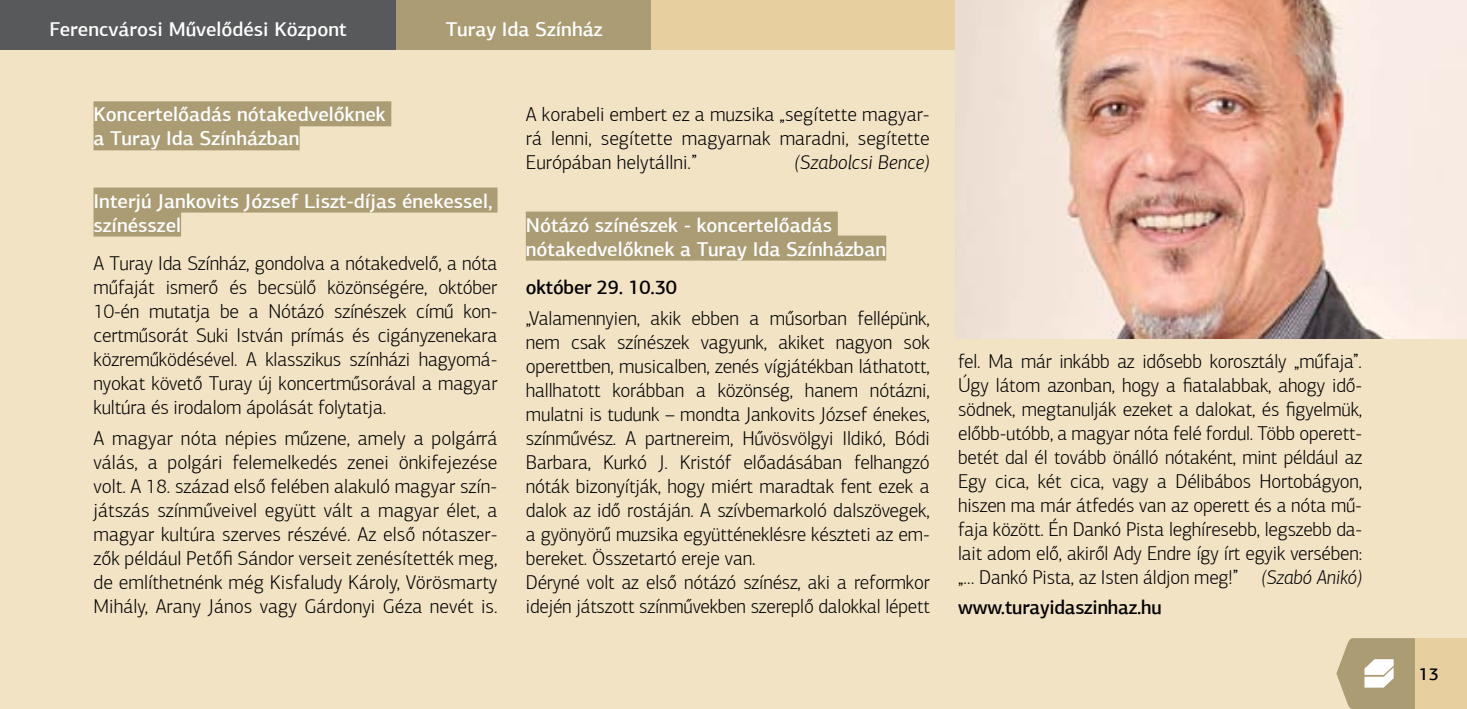
<style>
.page{position:relative;width:1467px;height:709px;background:#f3e3c5}
.page>*{position:absolute;margin:0;border:0;box-sizing:border-box;transform-origin:0 0}
.t1{font:300 20px/24px "PF Agora Sans Pro";letter-spacing:-.01em;color:#000;text-align:justify}
.t2{font:500 20px/24px "PF Agora Sans Pro";color:#fff}
.t3{font:500 20px "PF Agora Sans Pro";letter-spacing:-.01em;color:#000}
.t4{font:italic 300 20px "PF Agora Sans Pro";color:#000}
.t5{font:500 17.5px "PF Agora Sans Pro";color:#000}
.s1{font-style:italic}
</style>
<div class="page">
<div style="left:0;top:0;width:1467px;height:50px;background:#e8cfa0"></div>
<div style="left:0;top:0;width:396px;height:50px;background:#58595b"></div>
<div style="left:396px;top:0;width:255px;height:50px;background:#ab9c74"></div>
<div style="left:1415px;top:638px;width:52px;height:71px;background:#e8cfa0"></div>
<svg style="left:1336px;top:638px;width:79px;height:71px"></svg>
<div style="left:94px;top:101px;width:297px;height:25px;background:#ab9c74"></div>
<div style="left:94px;top:125px;width:206px;height:25px;background:#ab9c74"></div>
<div style="left:94px;top:187px;width:403px;height:25px;background:#ab9c74"></div>
<div style="left:94px;top:211px;width:87px;height:25px;background:#ab9c74"></div>
<div style="left:526px;top:211px;width:312px;height:25px;background:#ab9c74"></div>
<div style="left:526px;top:235px;width:360px;height:25px;background:#ab9c74"></div>
<img style="left:955px;top:0;width:512px;height:339px">
<p class="t2" style="left:50px;top:17px;width:299px">Ferencvárosi Művelődési Központ</p>
<p class="t2" style="left:446px;top:17px;width:158px">Turay Ida Színház</p>
<p class="t2" style="left:94px;top:102px;width:294px">Koncertelőadás nótakedvelőknek a Turay Ida Színházban</p>
<p class="t2" style="left:94px;top:189px;width:401px">Interjú Jankovits József Liszt-díjas énekessel, színésszel</p>
<p class="t1" style="left:94px;top:251px;width:405px">A Turay Ida Színház, gondolva a nótakedvelő, a nóta műfaját ismerő és becsülő közönségére, október 10-én mutatja be a Nótázó színészek című kon&shy;certműsorát Suki István prímás és cigányzenekara közreműködésével. A klasszikus színházi hagyomá&shy;nyokat követő Turay új koncertműsorával a magyar kultúra és irodalom ápolását folytatja.</p>
<p class="t1" style="left:94px;top:426px;width:405px">A magyar nóta népies műzene, amely a polgárrá válás, a polgári felemelkedés zenei önkifejezése volt. A 18. század első felében alakuló magyar szín&shy;játszás színműveivel együtt vált a magyar élet, a magyar kultúra szerves részévé. Az első nótaszer&shy;zők például Petőfi Sándor verseit zenésítették meg, de említhetnénk még Kisfaludy Károly, Vörösmarty Mihály, Arany János vagy Gárdonyi Géza nevét is.</p>
<p class="t1" style="left:526px;top:103px;width:405px">A korabeli embert ez a muzsika „segítette magyar&shy;rá lenni, segítette magyarnak maradni, segítette Európában helytállni.”</p>
<p class="t4" style="left:794px;top:151px;width:137px">(Szabolcsi Bence)</p>
<p class="t2" style="left:526px;top:213px;width:362px">Nótázó színészek - koncertelőadás nótakedvelőknek a Turay Ida Színházban</p>
<p class="t3" style="left:526px;top:275px;width:153px">október 29. 10.30</p>
<p class="t1" style="left:526px;top:306px;width:405px;text-align:left">„Valamennyien, akik ebben a műsorban fellépünk, nem csak színészek vagyunk, akiket nagyon sok operettben, musicalben, zenés vígjátékban láthatott, hallhatott korábban a közönség, hanem nótázni, mulatni is tudunk – mondta Jankovits József énekes, színművész. A partnereim, Hűvösvölgyi Ildikó, Bódi Barbara, Kurkó J. Kristóf előadásában felhangzó nóták bizonyítják, hogy miért maradtak fent ezek a dalok az idő rostáján. A szívbemarkoló dalszövegek, a gyönyörű muzsika együtténeklésre készteti az em&shy;bereket. Összetartó ereje van.<br>Déryné volt az első nótázó színész, aki a reformkor idején játszott színművekben szereplő dalokkal lépett</p>
<p class="t1" style="left:958px;top:349px;width:405px">fel. Ma már inkább az idősebb korosztály „műfaja”.<br>Úgy látom azonban, hogy a fiatalabbak, ahogy idő&shy;södnek, megtanulják ezeket a dalokat, és figyelmük, előbb-utóbb, a magyar nóta felé fordul. Több operett&shy;betét dal él tovább önálló nótaként, mint például az Egy cica, két cica, vagy a Délibábos Hortobágyon, hiszen ma már átfedés van az operett és a nóta mű&shy;faja között. Én Dankó Pista leghíresebb, legszebb da&shy;lait adom elő, akiről Ady Endre így írt egyik versében: „… Dankó Pista, az Isten áldjon meg!” <span class="s1">(Szabó Anikó)</span></p>
<p class="t3" style="left:958px;top:595px;width:205px">www.turayidaszinhaz.hu</p>
<p class="t5" style="left:1419px;top:663px;width:22px">13</p>
</div>
